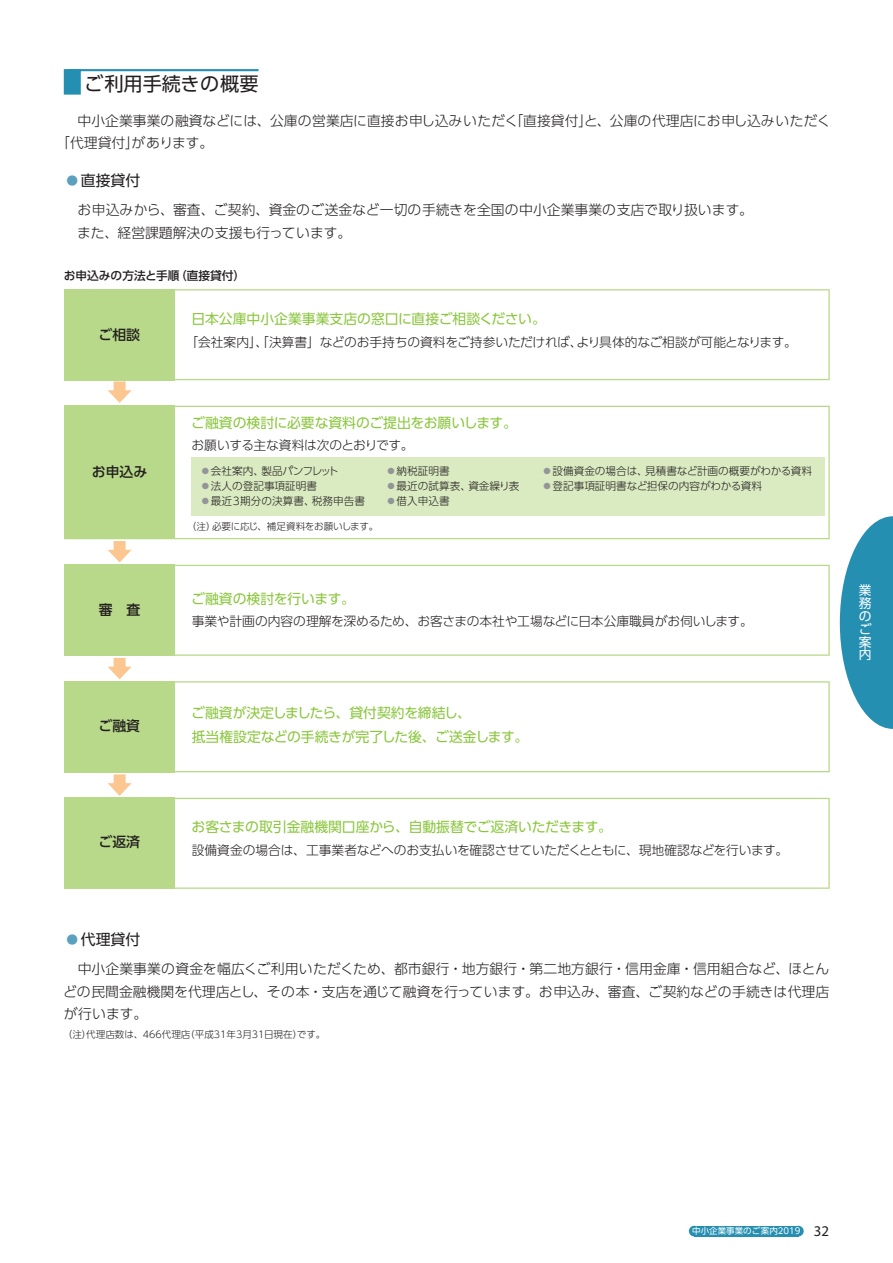
<style>
.page{position:relative;width:893px;height:1263px;background:#fff}
.page>*{position:absolute;margin:0;border:0;box-sizing:border-box;transform-origin:0 0}
.t1{font:19.2px "UD Shin Go Pro";color:#231f20}
.t2{font:14.85px "UD Shin Go Pro";color:#231f20}
.t3{font:300 13.8px/22.4px "UD Shin Go Pro";color:#231f20}
.t4{font:13.8px/23.4px "UD Shin Go Pro";color:#8bc63e}
.t5{font:500 13.8px "UD Shin Go Pro";color:#231f20}
.t6{font:300 12.75px "UD Shin Go Pro";letter-spacing:-.01em;color:#231f20}
.t7{font:12.75px/12.8px "UD Shin Go Pro";color:#fff;text-align:justify}
.t8{font:500 11.7px "UD Shin Go Pro";color:#231f20}
.t9{font:300 10.65px "UD Shin Go Pro";color:#231f20}
.t10{font:300 10.65px "UD Shin Go Pro";letter-spacing:-.025em;color:#231f20}
.t11{font:300 9.6px "UD Shin Go Pro";color:#231f20}
.t12{font:300 9.6px "UD Shin Go Pro";letter-spacing:-.03em;color:#231f20}
.t13{font:8.55px "UD Shin Go Pro";color:#fff}
.s1{font-size:16.95px;color:#5ba0be}
.s2{color:#939598}
.s3{font-family:"Myriad Pro";font-size:14.85px;color:#231f20}
</style>
<div class="page">
<svg style="left:840px;top:516px;width:52px;height:213px"></svg>
<hr style="left:892px;top:516px;width:1px;height:213px;background:#258fb2">
<div style="left:64px;top:69px;width:17px;height:26px;background:#258fb2"></div>
<hr style="left:68px;top:69px;width:191px;height:2px;background:#258fb2">
<svg style="left:175px;top:289px;width:655px;height:91px"></svg>
<svg style="left:175px;top:406px;width:655px;height:133px"></svg>
<svg style="left:175px;top:565px;width:655px;height:91px"></svg>
<svg style="left:175px;top:681px;width:655px;height:91px"></svg>
<svg style="left:175px;top:798px;width:655px;height:91px"></svg>
<svg style="left:108px;top:381px;width:24px;height:22px"></svg>
<svg style="left:108px;top:541px;width:24px;height:21px"></svg>
<svg style="left:108px;top:658px;width:24px;height:21px"></svg>
<svg style="left:108px;top:774px;width:24px;height:22px"></svg>
<div style="left:64px;top:289px;width:111px;height:91px;background:#b8d989"></div>
<div style="left:64px;top:406px;width:111px;height:133px;background:#b8d989"></div>
<div style="left:64px;top:565px;width:111px;height:91px;background:#b8d989"></div>
<div style="left:64px;top:681px;width:111px;height:91px;background:#b8d989"></div>
<div style="left:64px;top:798px;width:111px;height:91px;background:#b8d989"></div>
<div style="left:192px;top:457px;width:633px;height:59px;background:#daeac1"></div>
<div style="left:694px;top:1226px;width:104px;height:10px;background:#258fb2"></div>
<div style="left:689px;top:1226px;width:10px;height:10px;background:#258fb2;border-radius:50%"></div>
<div style="left:793px;top:1226px;width:11px;height:10px;background:#258fb2;border-radius:50%"></div>
<h1 class="t1" style="left:84px;top:68px;width:176px">ご利用手続きの概要</h1>
<p class="t3" style="left:56px;top:109px;width:776px;text-indent:8px">　中小企業事業の融資などには、公庫の営業店に直接お申し込みいただく「直接貸付」と、公庫の代理店にお申し込みいただく「代理貸付」があります。</p>
<p class="t2" style="left:64px;top:169px;width:78px"><span class="s1">◦</span>直接貸付</p>
<p class="t3" style="left:64px;top:198px;width:691px">　お申込みから、審査、ご契約、資金のご送金など一切の手続きを全国の中小企業事業の支店で取り扱います。　また、経営課題解決の支援も行っています。</p>
<p class="t8" style="left:64px;top:266px;width:183px">お申込みの方法と手順（直接貸付）</p>
<p class="t5" style="left:99px;top:323px;width:43px">ご相談</p>
<p class="t5" style="left:92px;top:460px;width:57px">お申込み</p>
<p class="t5" style="left:99px;top:598px;width:43px">審　査</p>
<p class="t5" style="left:99px;top:714px;width:43px">ご融資</p>
<p class="t4" style="left:192px;top:307px;width:356px">日本公庫中小企業事業支店の窓口に直接ご相談ください。</p>
<p class="t6" style="left:185px;top:332px;width:613px">「会社案内」、「決算書」などのお手持ちの資料をご持参いただければ、より具体的なご相談が可能となります。</p>
<p class="t4" style="left:191px;top:410px;width:327px">ご融資の検討に必要な資料のご提出をお願いします。</p>
<p class="t6" style="left:192px;top:435px;width:223px">お願いする主な資料は次のとおりです。</p>
<p class="t10" style="left:200px;top:462px;width:140px"><span class="s2">●</span>会社案内、製品パンフレット</p>
<p class="t9" style="left:200px;top:477px;width:118px"><span class="s2">●</span>法人の登記事項証明書</p>
<p class="t9" style="left:200px;top:492px;width:166px"><span class="s2">●</span>最近3期分の決算書、税務申告書</p>
<p class="t12" style="left:187px;top:519px;width:193px">（注）必要に応じ、補足資料をお願いします。</p>
<p class="t9" style="left:386px;top:462px;width:65px"><span class="s2">●</span>納税証明書</p>
<p class="t9" style="left:386px;top:477px;width:135px"><span class="s2">●</span>最近の試算表、資金繰り表</p>
<p class="t9" style="left:386px;top:492px;width:65px"><span class="s2">●</span>借入申込書</p>
<p class="t9" style="left:542px;top:462px;width:272px"><span class="s2">●</span>設備資金の場合は、見積書など計画の概要がわかる資料</p>
<p class="t9" style="left:542px;top:477px;width:222px"><span class="s2">●</span>登記事項証明書など担保の内容がわかる資料</p>
<p class="t4" style="left:191px;top:586px;width:165px">ご融資の検討を行います。</p>
<p class="t6" style="left:192px;top:611px;width:562px">事業や計画の内容の理解を深めるため、お客さまの本社や工場などに日本公庫職員がお伺いします。</p>
<p class="t4" style="left:191px;top:701px;width:339px">ご融資が決定しましたら、貸付契約を締結し、<br>抵当権設定などの手続きが完了した後、ご送金します。</p>
<p class="t7" style="left:859px;top:584px;width:14px">業務のご案内</p>
<p class="t5" style="left:99px;top:830px;width:43px">ご返済</p>
<p class="t2" style="left:64px;top:928px;width:78px"><span class="s1">◦</span>代理貸付</p>
<p class="t4" style="left:192px;top:815px;width:422px">お客さまの取引金融機関口座から、自動振替でご返済いただきます。</p>
<p class="t6" style="left:192px;top:840px;width:598px">設備資金の場合は、工事業者などへのお支払いを確認させていただくとともに、現地確認などを行います。</p>
<p class="t3" style="left:63px;top:957px;width:768px;text-align:justify">　中小企業事業の資金を幅広くご利用いただくため、都市銀行・地方銀行・第二地方銀行・信用金庫・信用組合など、ほとんどの民間金融機関を代理店とし、その本・支店を通じて融資を行っています。お申込み、審査、ご契約などの手続きは代理店が行います。</p>
<p class="t11" style="left:63px;top:1026px;width:264px">（注）代理店数は、466代理店（平成31年3月31日現在）です。</p>
<p class="t13" style="left:692px;top:1224px;width:138px">中小企業事業のご案内2019 <span class="s3">32</span></p>
</div>
